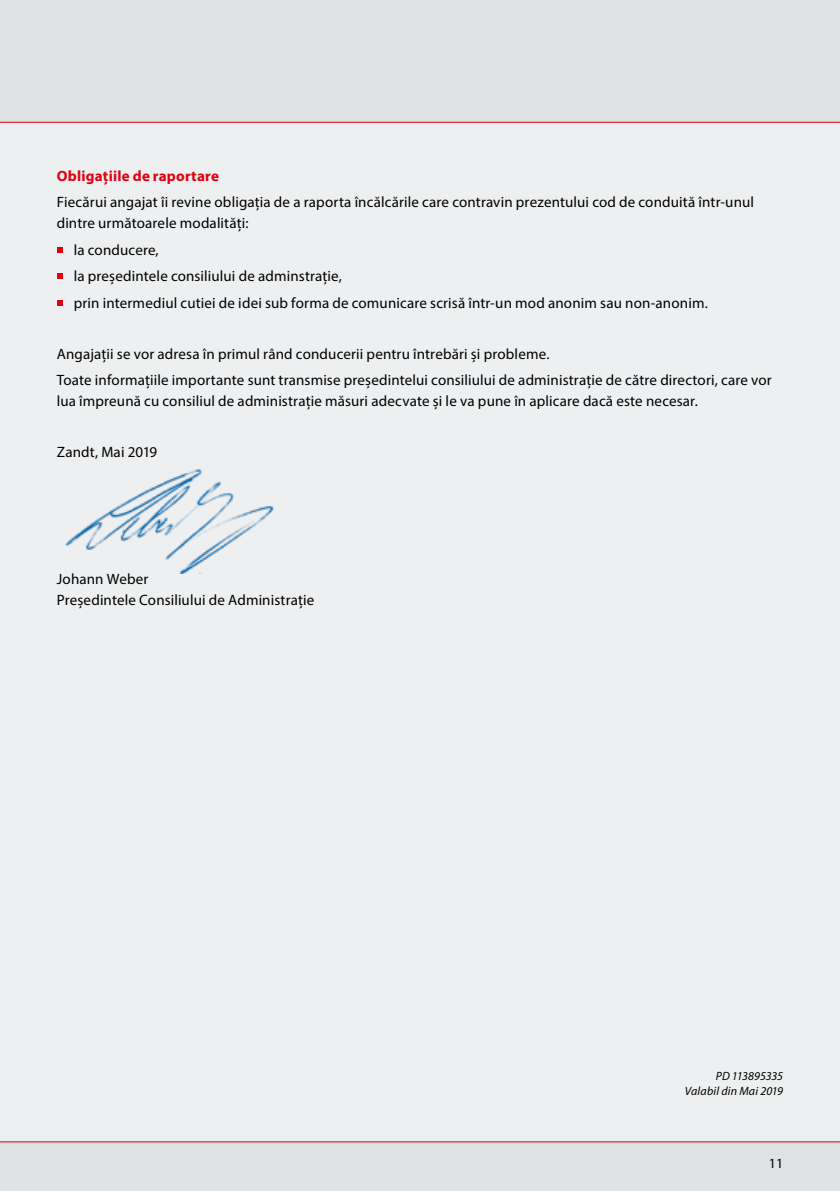
<style>
.page{position:relative;width:840px;height:1191px;background:#fff}
.page>*{position:absolute;margin:0;border:0;box-sizing:border-box;transform-origin:0 0}
.t1{font:15px/21px "Myriad Pro";letter-spacing:.01em;color:#000}
.t2{font:700 15px "Myriad Pro";letter-spacing:.015em;color:#e3000f}
.t3{font:14px "Myriad Pro";color:#000}
.t4{font:italic 12px/14.4px "Myriad Pro";letter-spacing:.005em;color:#000;text-align:right}
</style>
<div class="page">
<div style="left:0;top:0;width:839px;height:1191px;background:#eeeff0"></div>
<div style="left:0;top:1141px;width:839px;height:50px;background:#dfe2e3"></div>
<div style="left:0;top:0;width:839px;height:122px;background:#dfe2e3"></div>
<hr style="left:0;top:122px;width:839px;height:1px;background:#e3000f">
<hr style="left:0;top:1141px;width:839px;height:1px;background:#e3000f">
<svg style="left:57px;top:247px;width:6px;height:6px"></svg>
<svg style="left:57px;top:273px;width:6px;height:6px"></svg>
<svg style="left:57px;top:300px;width:6px;height:6px"></svg>
<img style="left:65px;top:469px;width:209px;height:105px">
<p class="t2" style="left:57px;top:166px;width:164px">Obligațiile de raportare</p>
<p class="t1" style="left:57px;top:191px;width:698px">Fiecărui angajat îi revine obligația de a raporta încălcările care contravin prezentului cod de conduită într-unul dintre următoarele modalități:</p>
<p class="t1" style="left:74px;top:236px;width:635px;line-height:26.6px">la conducere,<br>la președintele consiliului de adminstrație,<br>prin intermediul cutiei de idei sub forma de comunicare scrisă într-un mod anonim sau non-anonim.</p>
<p class="t1" style="left:57px;top:341px;width:716px;line-height:25.6px">Angajații se vor adresa în primul rând conducerii pentru întrebări și probleme.<br>Toate informațiile importante sunt transmise președintelui consiliului de administrație de către directori, care vor</p>
<p class="t1" style="left:57px;top:390px;width:642px">lua împreună cu consiliul de administrație măsuri adecvate și le va pune în aplicare dacă este necesar.</p>
<p class="t1" style="left:57px;top:441px;width:102px">Zandt, Mai 2019</p>
<p class="t1" style="left:57px;top:568px;width:259px">Johann Weber<br>Președintele Consiliului de Administrație</p>
<p class="t4" style="left:684px;top:1068px;width:100px">PD 113895335<br>Valabil din Mai 2019</p>
<p class="t3" style="left:768px;top:1155px;width:16px">11</p>
</div>
